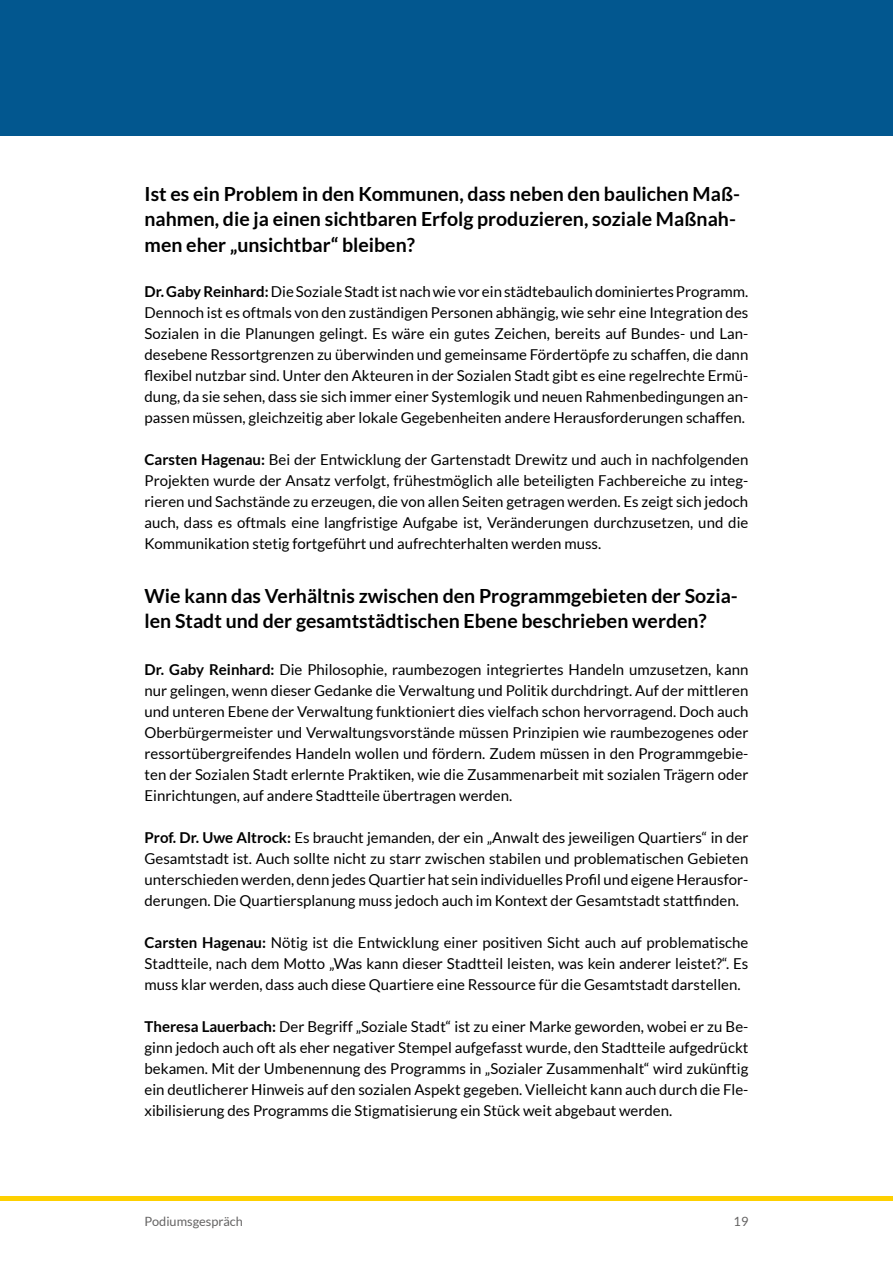
<style>
.page{position:relative;width:893px;height:1263px;background:#fff}
.page>*{position:absolute;margin:0;border:0;box-sizing:border-box;transform-origin:0 0}
.t1{font:700 19.5px/25.5px "Lato";color:#000}
.t2{font:15px/21px "Lato";color:#000;text-align:justify}
.t3{font:12.75px "Lato";color:#646363}
.s1{font-weight:700}
</style>
<div class="page">
<div style="left:0;top:1196px;width:893px;height:5px;background:#fed000"></div>
<div style="left:0;top:0;width:893px;height:136px;background:#02578f"></div>
<h1 class="t1" style="left:145px;top:181px;width:597px">Ist es ein Problem in den Kommunen, dass neben den baulichen Maß&shy;nahmen, die ja einen sichtbaren Erfolg produzieren, soziale Maßnah&shy;men eher „unsichtbar“ bleiben?</h1>
<p class="t2" style="left:145px;top:281px;width:605px"><span class="s1">Dr. Gaby Reinhard:</span> Die Soziale Stadt ist nach wie vor ein städtebaulich dominiertes Programm.<br>Dennoch ist es oftmals von den zuständigen Personen abhängig, wie sehr eine Integration des Sozialen in die Planungen gelingt. Es wäre ein gutes Zeichen, bereits auf Bundes- und Lan&shy;desebene Ressortgrenzen zu überwinden und gemeinsame Fördertöpfe zu schaffen, die dann flexibel nutzbar sind. Unter den Akteuren in der Sozialen Stadt gibt es eine regelrechte Ermü&shy;dung, da sie sehen, dass sie sich immer einer Systemlogik und neuen Rahmenbedingungen an&shy;passen müssen, gleichzeitig aber lokale Gegebenheiten andere Herausforderungen schaffen.</p>
<p class="t2" style="left:145px;top:449px;width:605px"><span class="s1">Carsten Hagenau:</span> Bei der Entwicklung der Gartenstadt Drewitz und auch in nachfolgenden Projekten wurde der Ansatz verfolgt, frühestmöglich alle beteiligten Fachbereiche zu integ&shy;rieren und Sachstände zu erzeugen, die von allen Seiten getragen werden. Es zeigt sich jedoch auch, dass es oftmals eine langfristige Aufgabe ist, Veränderungen durchzusetzen, und die Kommunikation stetig fortgeführt und aufrechterhalten werden muss.</p>
<h1 class="t1" style="left:145px;top:583px;width:595px">Wie kann das Verhältnis zwischen den Programmgebieten der Sozia&shy;len Stadt und der gesamtstädtischen Ebene beschrieben werden?</h1>
<p class="t2" style="left:145px;top:659px;width:605px"><span class="s1">Dr. Gaby Reinhard:</span> Die Philosophie, raumbezogen integriertes Handeln umzusetzen, kann nur gelingen, wenn dieser Gedanke die Verwaltung und Politik durchdringt. Auf der mittleren und unteren Ebene der Verwaltung funktioniert dies vielfach schon hervorragend. Doch auch Oberbürgermeister und Verwaltungsvorstände müssen Prinzipien wie raumbezogenes oder ressortübergreifendes Handeln wollen und fördern. Zudem müssen in den Programmgebie&shy;ten der Sozialen Stadt erlernte Praktiken, wie die Zusammenarbeit mit sozialen Trägern oder Einrichtungen, auf andere Stadtteile übertragen werden.</p>
<p class="t2" style="left:145px;top:827px;width:605px"><span class="s1">Prof. Dr. Uwe Altrock:</span> Es braucht jemanden, der ein „Anwalt des jeweiligen Quartiers“ in der Gesamtstadt ist. Auch sollte nicht zu starr zwischen stabilen und problematischen Gebieten unterschieden werden, denn jedes Quartier hat sein individuelles Profil und eigene Herausfor&shy;derungen. Die Quartiersplanung muss jedoch auch im Kontext der Gesamtstadt stattfinden.</p>
<p class="t2" style="left:145px;top:932px;width:605px"><span class="s1">Carsten Hagenau:</span> Nötig ist die Entwicklung einer positiven Sicht auch auf problematische Stadtteile, nach dem Motto „Was kann dieser Stadtteil leisten, was kein anderer leistet?“. Es muss klar werden, dass auch diese Quartiere eine Ressource für die Gesamtstadt darstellen.</p>
<p class="t2" style="left:145px;top:1016px;width:605px"><span class="s1">Theresa Lauerbach:</span> Der Begriff „Soziale Stadt“ ist zu einer Marke geworden, wobei er zu Be&shy;ginn jedoch auch oft als eher negativer Stempel aufgefasst wurde, den Stadtteile aufgedrückt bekamen. Mit der Umbenennung des Programms in „Sozialer Zusammenhalt“ wird zukünftig ein deutlicherer Hinweis auf den sozialen Aspekt gegeben. Vielleicht kann auch durch die Fle&shy;xibilisierung des Programms die Stigmatisierung ein Stück weit abgebaut werden.</p>
<p class="t3" style="left:145px;top:1214px;width:100px">Podiumsgespräch</p>
<p class="t3" style="left:734px;top:1214px;width:16px">19</p>
</div>
